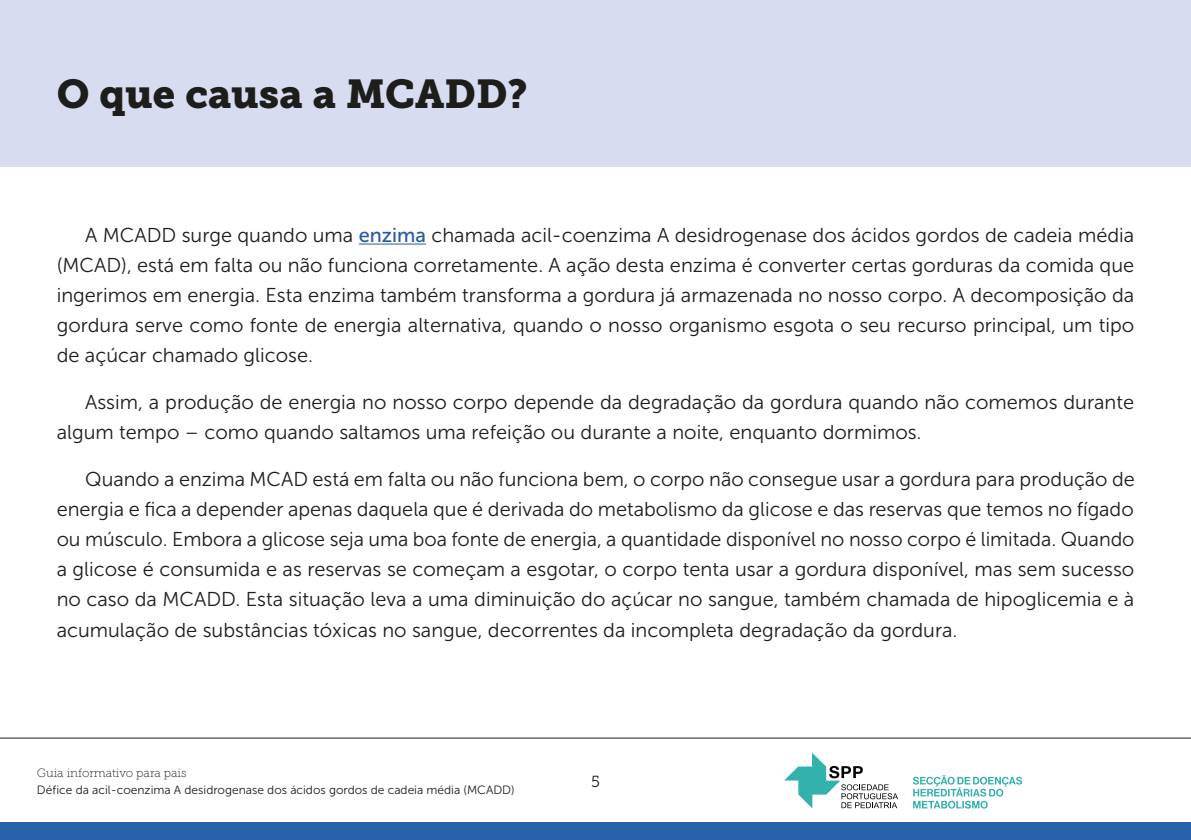
<style>
.page{position:relative;width:1191px;height:840px;background:#fff}
.page>*{position:absolute;margin:0;border:0;box-sizing:border-box;transform-origin:0 0}
.t1{font:40px "Museo Slab 900";color:#1d1d1b}
.t2{font:20px/30px "Museo Sans 300";color:#1d1d1b;text-align:justify}
.t3{font:16px "Museo Slab 300";color:#1d1d1b}
.t4{font:12px "Museo Sans 300";color:#1d1d1b}
.t5{font:12px "Museo Slab 100";color:#1d1d1b}
.s1{font-family:"Museo Sans 500";color:#275b9c}
</style>
<div class="page">
<div style="left:0;top:0;width:1191px;height:166px;background:#d7dcf0"></div>
<div style="left:0;top:822px;width:1191px;height:17px;background:#2862ac"></div>
<hr style="left:0;top:737px;width:1191px;height:1px;background:#1d1d1b">
<svg style="left:784px;top:753px;width:114px;height:55px"></svg>
<svg style="left:913px;top:775px;width:109px;height:33px"></svg>
<hr style="left:359px;top:243px;width:67px;height:1px;background:#275b9c">
<p class="t1" style="left:57px;top:70px;width:472px">O que causa a MCADD?</p>
<p class="t2" style="left:57px;top:220px;width:1079px;text-indent:28px">A MCADD surge quando uma <span class="s1">enzima</span> chamada acil-coenzima A desidrogenase dos ácidos gordos de cadeia média (MCAD), está em falta ou não funciona corretamente. A ação desta enzima é converter certas gorduras da comida que ingerimos em energia. Esta enzima também transforma a gordura já armazenada no nosso corpo. A decomposição da gordura serve como fonte de energia alternativa, quando o nosso organismo esgota o seu recurso principal, um tipo de açúcar chamado glicose.</p>
<p class="t2" style="left:57px;top:387px;width:1079px;text-indent:28px">Assim, a produção de energia no nosso corpo depende da degradação da gordura quando não comemos durante algum tempo – como quando saltamos uma refeição ou durante a noite, enquanto dormimos.</p>
<p class="t2" style="left:57px;top:464px;width:1079px;text-indent:28px">Quando a enzima MCAD está em falta ou não funciona bem, o corpo não consegue usar a gordura para produção de energia e fica a depender apenas daquela que é derivada do metabolismo da glicose e das reservas que temos no fígado ou músculo. Embora a glicose seja uma boa fonte de energia, a quantidade disponível no nosso corpo é limitada. Quando a glicose é consumida e as reservas se começam a esgotar, o corpo tenta usar a gordura disponível, mas sem sucesso no caso da MCADD. Esta situação leva a uma diminuição do açúcar no sangue, também chamada de hipoglicemia e à acumulação de substâncias tóxicas no sangue, decorrentes da incompleta degradação da gordura.</p>
<p class="t5" style="left:37px;top:765px;width:151px">Guia informativo para pais</p>
<p class="t4" style="left:37px;top:782px;width:479px">Défice da acil-coenzima A desidrogenase dos ácidos gordos de cadeia média (MCADD)</p>
<p class="t3" style="left:591px;top:772px;width:10px">5</p>
</div>
